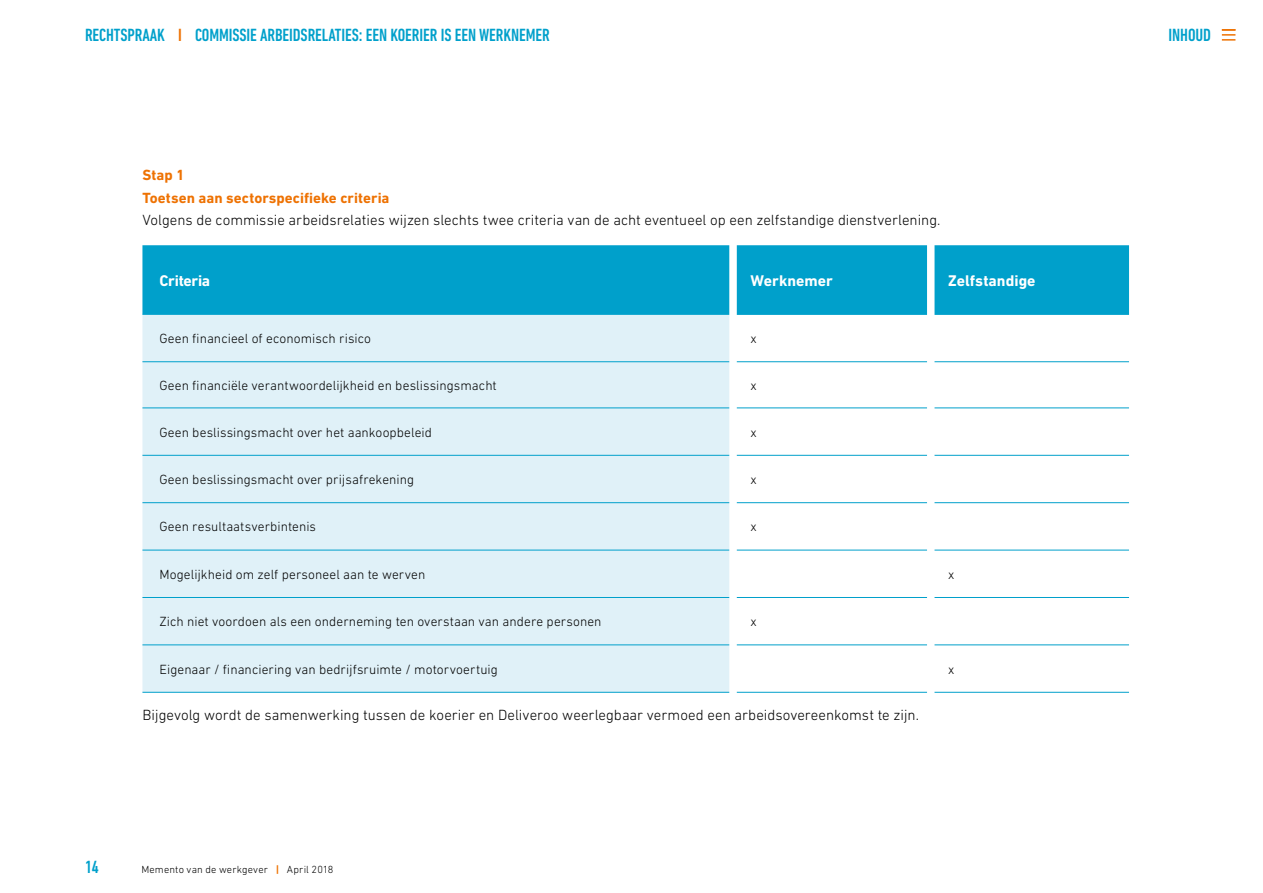
<style>
.page{position:relative;width:1263px;height:893px;background:#fff}
.page>*{position:absolute;margin:0;border:0;box-sizing:border-box;transform-origin:0 0}
.t1{font:500 condensed 18px "DIN Next LT Pro";letter-spacing:-.005em;color:#00a0cb}
.t2{font:700 15.75px "DIN Next LT Pro";color:#fff}
.t3{font:700 15.75px "DIN Next LT Pro";letter-spacing:-.02em;color:#fff}
.t4{font:300 15px "DIN Next LT Pro";color:#000}
.t5{font:700 15px/22.5px "DIN Next LT Pro";letter-spacing:.005em;color:#ee7203}
.t6{font:300 13.5px "DIN Next LT Pro";letter-spacing:.005em;color:#000}
.t7{font:300 10.5px "DIN Next LT Pro";letter-spacing:.015em;color:#000}
.s1{color:#ee7203}
.s2{font-weight:700;color:#ee7203}
</style>
<div class="page">
<svg style="left:1222px;top:29px;width:13px;height:12px"></svg>
<div style="left:142px;top:245px;width:987px;height:69px;background:#00a0cb"></div>
<div style="left:142px;top:315px;width:587px;height:377px;background:#e0f1f8"></div>
<hr style="left:142px;top:361px;width:591px;height:1px;background:#00a0cb">
<hr style="left:733px;top:361px;width:198px;height:1px;background:#00a0cb">
<hr style="left:931px;top:361px;width:198px;height:1px;background:#00a0cb">
<hr style="left:142px;top:407px;width:591px;height:1px;background:#00a0cb">
<hr style="left:733px;top:407px;width:198px;height:1px;background:#00a0cb">
<hr style="left:931px;top:407px;width:198px;height:1px;background:#00a0cb">
<hr style="left:142px;top:455px;width:591px;height:1px;background:#00a0cb">
<hr style="left:733px;top:455px;width:198px;height:1px;background:#00a0cb">
<hr style="left:931px;top:455px;width:198px;height:1px;background:#00a0cb">
<hr style="left:142px;top:502px;width:591px;height:1px;background:#00a0cb">
<hr style="left:733px;top:502px;width:198px;height:1px;background:#00a0cb">
<hr style="left:931px;top:502px;width:198px;height:1px;background:#00a0cb">
<hr style="left:142px;top:550px;width:591px;height:1px;background:#00a0cb">
<hr style="left:733px;top:550px;width:198px;height:1px;background:#00a0cb">
<hr style="left:931px;top:550px;width:198px;height:1px;background:#00a0cb">
<hr style="left:142px;top:597px;width:591px;height:1px;background:#00a0cb">
<hr style="left:733px;top:597px;width:198px;height:1px;background:#00a0cb">
<hr style="left:931px;top:597px;width:198px;height:1px;background:#00a0cb">
<hr style="left:142px;top:644px;width:591px;height:1px;background:#00a0cb">
<hr style="left:733px;top:644px;width:198px;height:1px;background:#00a0cb">
<hr style="left:931px;top:644px;width:198px;height:1px;background:#00a0cb">
<hr style="left:142px;top:692px;width:591px;height:1px;background:#00a0cb">
<hr style="left:733px;top:692px;width:198px;height:1px;background:#00a0cb">
<hr style="left:931px;top:692px;width:198px;height:1px;background:#00a0cb">
<hr style="left:142px;top:314px;width:591px;height:1px;background:#00a0cb">
<hr style="left:733px;top:314px;width:198px;height:1px;background:#00a0cb">
<hr style="left:931px;top:314px;width:198px;height:1px;background:#00a0cb">
<div style="left:729px;top:240px;width:8px;height:462px;background:#fff"></div>
<div style="left:927px;top:240px;width:7px;height:462px;background:#fff"></div>
<h1 class="t1" style="left:85px;top:25px;width:466px">RECHTSPRAAK <span class="s1">I</span> COMMISSIE ARBEIDSRELATIES: EEN KOERIER IS EEN WERKNEMER</h1>
<h1 class="t1" style="left:1168px;top:25px;width:44px">INHOUD</h1>
<p class="t5" style="left:142px;top:164px;width:249px">Stap 1<br>Toetsen aan sectorspecifieke criteria</p>
<p class="t4" style="left:142px;top:211px;width:799px">Volgens de commissie arbeidsrelaties wijzen slechts twee criteria van de acht eventueel op een zelfstandige dienstverlening.</p>
<p class="t3" style="left:159px;top:271px;width:52px">Criteria</p>
<p class="t2" style="left:750px;top:271px;width:84px">Werknemer</p>
<p class="t2" style="left:948px;top:271px;width:89px">Zelfstandige</p>
<p class="t6" style="left:159px;top:331px;width:213px">Geen financieel of economisch risico</p>
<p class="t6" style="left:750px;top:331px;width:8px">x</p>
<p class="t6" style="left:159px;top:378px;width:339px">Geen financiële verantwoordelijkheid en beslissingsmacht</p>
<p class="t6" style="left:750px;top:378px;width:8px">x</p>
<p class="t6" style="left:159px;top:424px;width:274px">Geen beslissingsmacht over het aankoopbeleid</p>
<p class="t6" style="left:750px;top:424px;width:8px">x</p>
<p class="t6" style="left:159px;top:472px;width:256px">Geen beslissingsmacht over prijsafrekening</p>
<p class="t6" style="left:750px;top:472px;width:8px">x</p>
<p class="t6" style="left:159px;top:519px;width:158px">Geen resultaatsverbintenis</p>
<p class="t6" style="left:750px;top:519px;width:8px">x</p>
<p class="t6" style="left:159px;top:566px;width:267px">Mogelijkheid om zelf personeel aan te werven</p>
<p class="t6" style="left:948px;top:566px;width:8px">x</p>
<p class="t6" style="left:159px;top:614px;width:444px">Zich niet voordoen als een onderneming ten overstaan van andere personen</p>
<p class="t6" style="left:750px;top:614px;width:8px">x</p>
<p class="t6" style="left:159px;top:661px;width:340px">Eigenaar / financiering van bedrijfsruimte / motorvoertuig</p>
<p class="t6" style="left:948px;top:661px;width:8px">x</p>
<p class="t4" style="left:142px;top:706px;width:778px">Bijgevolg wordt de samenwerking tussen de koerier en Deliveroo weerlegbaar vermoed een arbeidsovereenkomst te zijn.</p>
<h1 class="t1" style="left:85px;top:857px;width:15px">14</h1>
<p class="t7" style="left:141px;top:863px;width:194px">Memento van de werkgever <span class="s2">|</span> April 2018</p>
</div>
